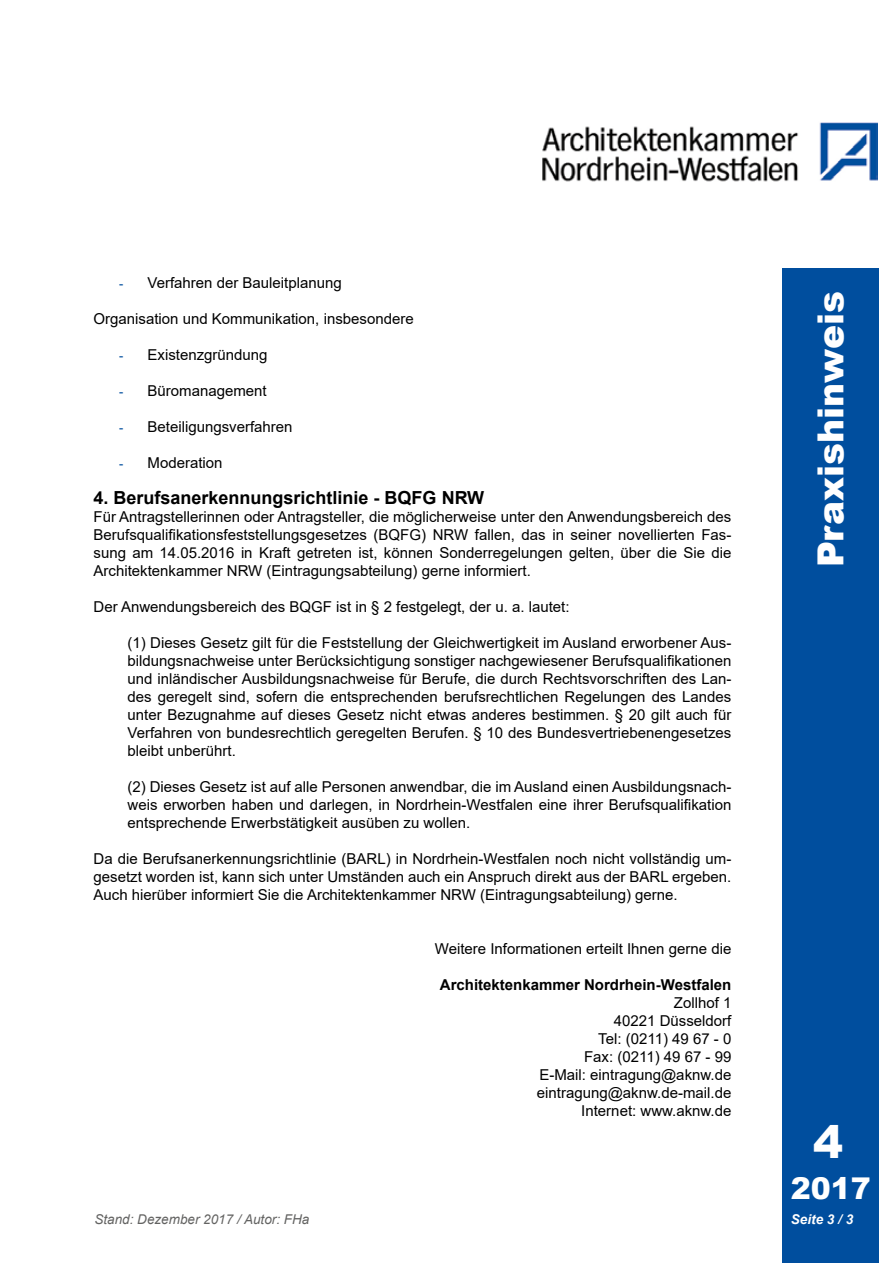
<style>
.page{position:relative;width:893px;height:1263px;background:#fff}
.page>*{position:absolute;margin:0;border:0;box-sizing:border-box;transform-origin:0 0}
.t1{font:900 45px "Arial";color:#fff}
.t2{font:900 36px "Arial";color:#fff}
.t3{font:900 30px "Arial";color:#fff}
.t4{font:700 18px "Arial";color:#000}
.t5{font:15px/18px "Arial";color:#000;text-align:justify}
.t6{font:700 15px "Arial";color:#000}
.t7{font:italic 13.5px "Arial";color:#636362}
.t8{font:italic 700 13.5px "Arial";color:#fff}
.s1{font-size:12.75px;color:#004e9e}
</style>
<div class="page">
<img style="left:542px;top:122px;width:336px;height:60px">
<div style="left:782px;top:268px;width:96px;height:995px;background:#004e9e"></div>
<p class="t5" style="left:119px;top:274px;width:224px"><span class="s1">-</span> Verfahren der Bauleitplanung</p>
<p class="t5" style="left:94px;top:310px;width:322px">Organisation und Kommunikation, insbesondere</p>
<p class="t5" style="left:119px;top:346px;width:150px"><span class="s1">-</span> Existenzgründung</p>
<p class="t5" style="left:119px;top:382px;width:149px"><span class="s1">-</span> Büromanagement</p>
<p class="t5" style="left:119px;top:418px;width:175px"><span class="s1">-</span> Beteiligungsverfahren</p>
<p class="t5" style="left:119px;top:454px;width:105px"><span class="s1">-</span> Moderation</p>
<p class="t4" style="left:94px;top:485px;width:392px">4. Berufsanerkennungsrichtlinie - BQFG NRW</p>
<p class="t5" style="left:94px;top:508px;width:639px">Für Antragstellerinnen oder Antragsteller, die möglicherweise unter den Anwendungsbereich des Berufsqualifikationsfeststellungsgesetzes (BQFG) NRW fallen, das in seiner novellierten Fas&shy;sung am 14.05.2016 in Kraft getreten ist, können Sonderregelungen gelten, über die Sie die Architektenkammer NRW (Eintragungsabteilung) gerne informiert.</p>
<p class="t5" style="left:94px;top:598px;width:478px">Der Anwendungsbereich des BQGF ist in § 2 festgelegt, der u. a. lautet:</p>
<p class="t5" style="left:128px;top:634px;width:605px">(1) Dieses Gesetz gilt für die Feststellung der Gleichwertigkeit im Ausland erworbener Aus&shy;bildungsnachweise unter Berücksichtigung sonstiger nachgewiesener Berufsqualifikationen und inländischer Ausbildungsnachweise für Berufe, die durch Rechtsvorschriften des Lan&shy;des geregelt sind, sofern die entsprechenden berufsrechtlichen Regelungen des Landes unter Bezugnahme auf dieses Gesetz nicht etwas anderes bestimmen. § 20 gilt auch für Verfahren von bundesrechtlich geregelten Berufen. § 10 des Bundesvertriebenengesetzes bleibt unberührt.</p>
<p class="t5" style="left:128px;top:778px;width:605px">(2) Dieses Gesetz ist auf alle Personen anwendbar, die im Ausland einen Ausbildungsnach&shy;weis erworben haben und darlegen, in Nordrhein-Westfalen eine ihrer Berufsqualifikation entsprechende Erwerbstätigkeit ausüben zu wollen.</p>
<p class="t5" style="left:94px;top:850px;width:639px">Da die Berufsanerkennungsrichtlinie (BARL) in Nordrhein-Westfalen noch nicht vollständig um&shy;gesetzt worden ist, kann sich unter Umständen auch ein Anspruch direkt aus der BARL ergeben.<br>Auch hierüber informiert Sie die Architektenkammer NRW (Eintragungsabteilung) gerne.</p>
<p class="t5" style="left:435px;top:940px;width:298px">Weitere Informationen erteilt Ihnen gerne die</p>
<p class="t6" style="left:440px;top:974px;width:293px">Architektenkammer Nordrhein-Westfalen</p>
<p class="t5" style="left:537px;top:994px;width:196px;text-align:right">Zollhof 1<br>40221 Düsseldorf<br>Tel: (0211) 49 67 - 0<br>Fax: (0211) 49 67 - 99<br>E-Mail: eintragung@aknw.de eintragung@aknw.de-mail.de<br>Internet: www.aknw.de</p>
<p class="t7" style="left:94px;top:1211px;width:216px">Stand: Dezember 2017 / Autor: FHa</p>
<h2 class="t2" style="left:805px;top:567px;width:278px;rotate:-90deg">Praxishinweis</h2>
<h1 class="t1" style="left:813px;top:1109px;width:32px">4</h1>
<h3 class="t3" style="left:791px;top:1167px;width:82px">2017</h3>
<p class="t8" style="left:791px;top:1210px;width:64px">Seite 3 / 3</p>
</div>
